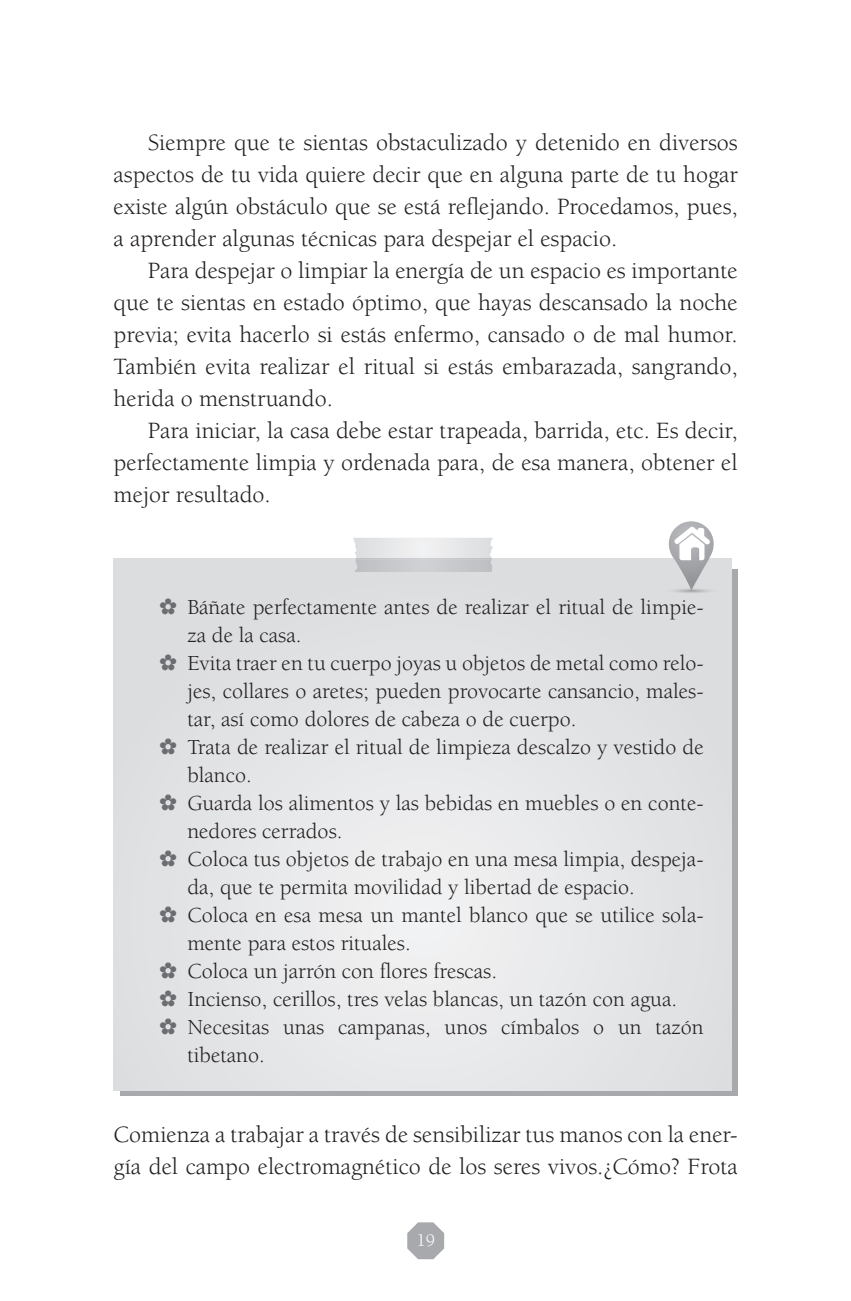
<style>
.page{position:relative;width:851px;height:1301px;background:#fff}
.page>*{position:absolute;margin:0;border:0;box-sizing:border-box;transform-origin:0 0}
.t1{font:24px/32px "Berkeley Std";color:#231f20;text-align:justify}
.t2{font:22px "Berkeley Std";color:#231f20}
.t3{font:18px "Berkeley Std";color:#fff}
.s1{color:#6c6d70}
</style>
<div class="page">
<svg style="left:407px;top:1222px;width:37px;height:37px"></svg>
<div style="left:114px;top:558px;width:617px;height:533px;background:#e3e4e6"></div>
<svg style="left:353px;top:538px;width:140px;height:34px;background:#dadbdd"></svg>
<svg style="left:668px;top:521px;width:46px;height:72px"></svg>
<p class="t1" style="left:114px;top:127px;width:625px;text-indent:34px">Siempre que te sientas obstaculizado y detenido en diversos aspectos de tu vida quiere decir que en alguna parte de tu hogar existe algún obstáculo que se está reflejando. Procedamos, pues, a aprender algunas técnicas para despejar el espacio.</p>
<p class="t1" style="left:114px;top:255px;width:625px;text-indent:34px">Para despejar o limpiar la energía de un espacio es importante que te sientas en estado óptimo, que hayas descansado la noche previa; evita hacerlo si estás enfermo, cansado o de mal humor.<br>También evita realizar el ritual si estás embarazada, sangrando, herida o menstruando.</p>
<p class="t1" style="left:114px;top:415px;width:625px;text-indent:34px">Para iniciar, la casa debe estar trapeada, barrida, etc. Es decir, perfectamente limpia y ordenada para, de esa manera, obtener el mejor resultado.</p>
<p class="t2" style="left:159px;top:595px;width:546px"><span class="s1">✿</span> Báñate perfectamente antes de realizar el ritual de limpie-</p>
<p class="t2" style="left:187px;top:623px;width:116px">za de la casa.</p>
<p class="t2" style="left:159px;top:651px;width:546px"><span class="s1">✿</span> Evita traer en tu cuerpo joyas u objetos de metal como relo-</p>
<p class="t2" style="left:187px;top:679px;width:517px">jes, collares o aretes; pueden provocarte cansancio, males-</p>
<p class="t2" style="left:187px;top:707px;width:390px">tar, así como dolores de cabeza o de cuerpo.</p>
<p class="t2" style="left:159px;top:735px;width:546px"><span class="s1">✿</span> Trata de realizar el ritual de limpieza descalzo y vestido de</p>
<p class="t2" style="left:187px;top:763px;width:66px">blanco.</p>
<p class="t2" style="left:159px;top:791px;width:546px"><span class="s1">✿</span> Guarda los alimentos y las bebidas en muebles o en conte-</p>
<p class="t2" style="left:187px;top:819px;width:156px">nedores cerrados.</p>
<p class="t2" style="left:159px;top:847px;width:546px"><span class="s1">✿</span> Coloca tus objetos de trabajo en una mesa limpia, despeja-</p>
<p class="t2" style="left:187px;top:875px;width:449px">da, que te permita movilidad y libertad de espacio.</p>
<p class="t2" style="left:159px;top:903px;width:546px"><span class="s1">✿</span> Coloca en esa mesa un mantel blanco que se utilice sola-</p>
<p class="t2" style="left:187px;top:931px;width:225px">mente para estos rituales.</p>
<p class="t2" style="left:159px;top:959px;width:339px"><span class="s1">✿</span> Coloca un jarrón con flores frescas.</p>
<p class="t2" style="left:159px;top:987px;width:519px"><span class="s1">✿</span> Incienso, cerillos, tres velas blancas, un tazón con agua.</p>
<p class="t2" style="left:159px;top:1015px;width:546px"><span class="s1">✿</span> Necesitas unas campanas, unos címbalos o un tazón</p>
<p class="t2" style="left:187px;top:1043px;width:79px">tibetano.</p>
<p class="t1" style="left:114px;top:1119px;width:625px">Comienza a trabajar a través de sensibilizar tus manos con la ener&shy;gía del campo electromagnético de los seres vivos.¿Cómo? Frota</p>
<p class="t3" style="left:416px;top:1231px;width:20px">19</p>
</div>
